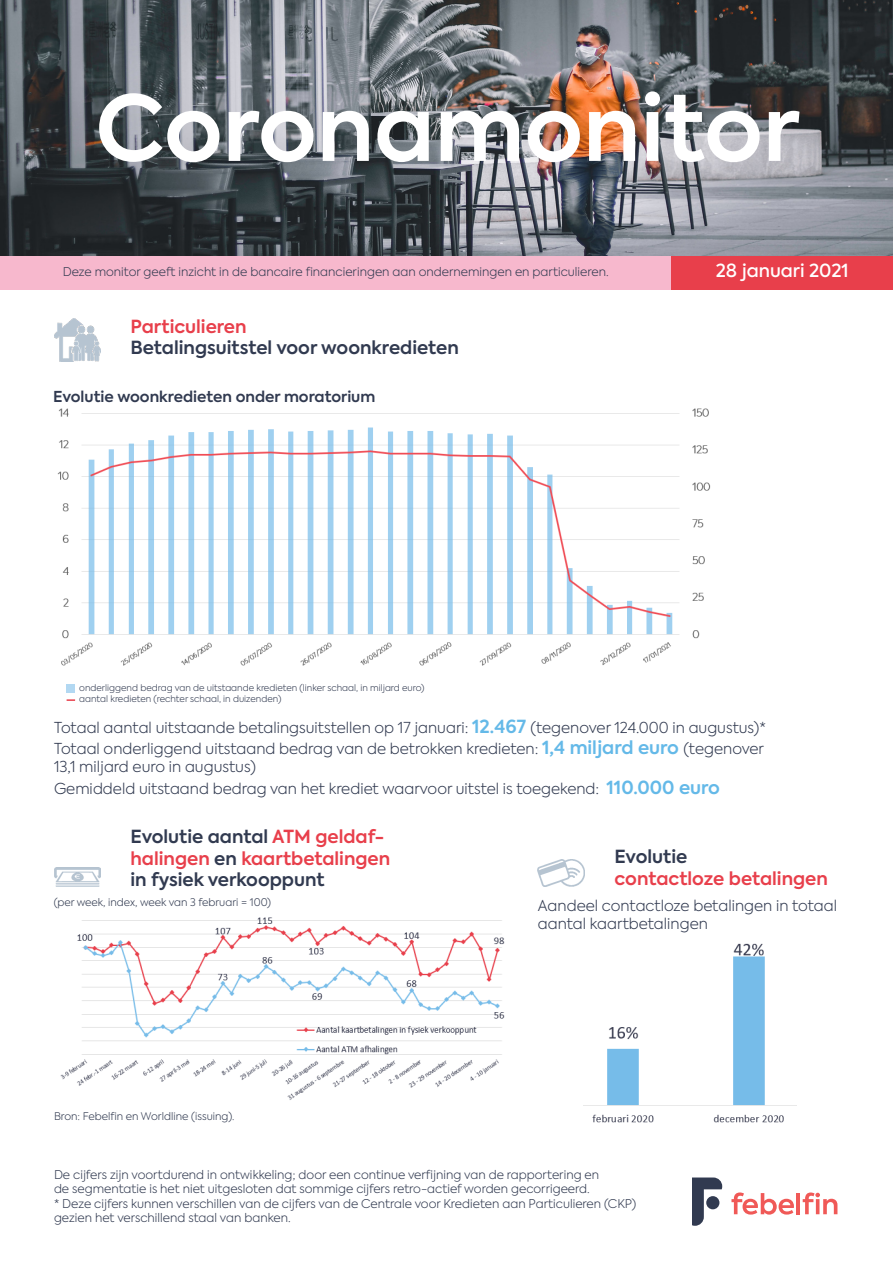
<style>
.page{position:relative;width:893px;height:1263px;background:#fff}
.page>*{position:absolute;margin:0;border:0;box-sizing:border-box;transform-origin:0 0}
.t1{font:600 90px "Axiforma";color:#fff}
.t2{font:600 18px/21.6px "Axiforma";color:#313a50}
.t3{font:600 18px/21.6px "Axiforma";color:#e83f4b}
.t4{font:500 18px "Axiforma";color:#fff}
.t5{font:300 15px/18px "Axiforma";color:#313a50}
.t6{font:600 15px "Axiforma";color:#313a50}
.t7{font:300 12px/14.4px "Axiforma";color:#313a50}
.t8{font:300 10.5px "Axiforma";color:#313a50}
.t9{font:300 9px/10.8px "Axiforma";color:#313a50}
.s1{color:#e83f4b}
.s2{font-weight:600;font-size:18px;color:#64b9e8}
.s3{color:#313a50}
</style>
<div class="page">
<div style="left:0;top:255px;width:672px;height:34px;background:#f7b8cd"></div>
<div style="left:672px;top:255px;width:221px;height:34px;background:#e83f4b"></div>
<img style="left:0;top:0;width:893px;height:255px">
<img style="left:54px;top:319px;width:47px;height:42px">
<img style="left:584px;top:943px;width:212px;height:180px">
<img style="left:54px;top:867px;width:47px;height:19px">
<svg style="left:74px;top:874px;width:6px;height:5px"></svg>
<img style="left:538px;top:860px;width:47px;height:27px">
<img style="left:60px;top:917px;width:445px;height:183px">
<img style="left:57px;top:408px;width:654px;height:258px">
<div style="left:67px;top:685px;width:8px;height:8px;background:#b2d8f2"></div>
<svg style="left:67px;top:699px;width:8px;height:2px"></svg>
<svg style="left:692px;top:1177px;width:30px;height:49px"></svg>
<div style="left:706px;top:1196px;width:13px;height:13px;background:#313a50;border-radius:50%"></div>
<svg style="left:731px;top:1192px;width:63px;height:22px"></svg>
<hr style="left:796px;top:1193px;width:4px;height:21px;background:#f05957">
<svg style="left:803px;top:1192px;width:34px;height:22px"></svg>
<p class="t1" style="left:95px;top:68px;width:706px">Coronamonitor</p>
<p class="t7" style="left:63px;top:264px;width:547px">Deze monitor geeft inzicht in de bancaire financieringen aan ondernemingen en particulieren.</p>
<p class="t2" style="left:131px;top:316px;width:330px"><span class="s1">Particulieren<br></span>Betalingsuitstel voor woonkredieten</p>
<p class="t6" style="left:53px;top:387px;width:324px">Evolutie woonkredieten onder moratorium</p>
<p class="t4" style="left:716px;top:259px;width:134px">28 januari 2021</p>
<p class="t9" style="left:79px;top:683px;width:347px">onderliggend bedrag van de uitstaande kredieten (linker schaal, in miljard euro) aantal kredieten (rechter schaal, in duizenden)</p>
<p class="t5" style="left:54px;top:718px;width:714px">Totaal aantal uitstaande betalingsuitstellen op 17 januari: <span class="s2">12.467</span> (tegenover 124.000 in augustus)*</p>
<p class="t5" style="left:54px;top:740px;width:712px">Totaal onderliggend uitstaand bedrag van de betrokken kredieten: <span class="s2">1,4 miljard euro</span> (tegenover<br>13,1 miljard euro in augustus)</p>
<p class="t5" style="left:54px;top:779px;width:667px">Gemiddeld uitstaand bedrag van het krediet waarvoor uitstel is toegekend: <span class="s2">110.000 euro</span></p>
<p class="t2" style="left:131px;top:826px;width:261px">Evolutie aantal <span class="s1">ATM geldaf&shy;halingen</span> en <span class="s1">kaartbetalingen </span>in fysiek verkooppunt</p>
<p class="t8" style="left:54px;top:896px;width:219px">(per week, index, week van 3 februari = 100)</p>
<p class="t8" style="left:54px;top:1109px;width:182px">Bron: Febelfin en Worldline (issuing).</p>
<p class="t3" style="left:614px;top:846px;width:215px"><span class="s3">Evolutie<br></span>contactloze betalingen</p>
<p class="t5" style="left:538px;top:897px;width:301px">Aandeel contactloze betalingen in totaal aantal kaartbetalingen</p>
<p class="t7" style="left:54px;top:1167px;width:584px">De cijfers zijn voortdurend in ontwikkeling; door een continue verfijning van de rapportering en<br>de segmentatie is het niet uitgesloten dat sommige cijfers retro-actief worden gecorrigeerd.<br>* Deze cijfers kunnen verschillen van de cijfers van de Centrale voor Kredieten aan Particulieren (CKP) gezien het verschillend staal van banken.</p>
</div>
